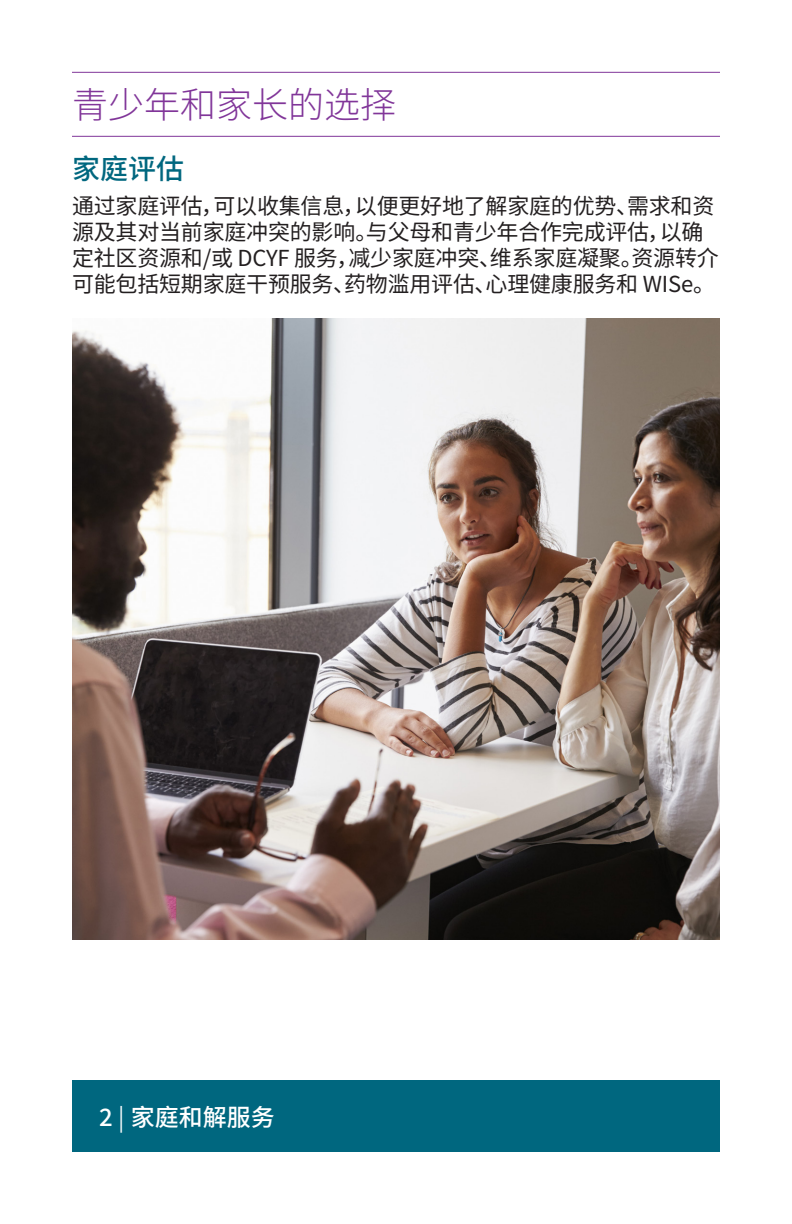
<style>
.page{position:relative;width:792px;height:1224px;background:#fff}
.page>*{position:absolute;margin:0;border:0;box-sizing:border-box;transform-origin:0 0}
.t1{font:300 36px "Source Han Sans CN";color:#813699}
.t2{font:500 28px "Source Han Sans CN";color:#00677f}
.t3{font:500 24px "Source Han Sans CN";color:#fff}
.t4{font:22px/26px "Source Han Sans CN";letter-spacing:-.01em;color:#231f20}
.s1{font-weight:400}
</style>
<div class="page">
<div style="left:72px;top:1080px;width:648px;height:72px;background:#00677f"></div>
<hr style="left:72px;top:72px;width:648px;height:1px;background:#813699">
<hr style="left:72px;top:136px;width:648px;height:1px;background:#813699">
<img style="left:72px;top:319px;width:648px;height:621px">
<h1 class="t1" style="left:72px;top:84px;width:325px">青少年和家长的选择</h1>
<p class="t2" style="left:72px;top:153px;width:113px">家庭评估</p>
<p class="t4" style="left:72px;top:193px;width:648px">通过家庭评估，可以收集信息，以便更好地了解家庭的优势、需求和资源及其对当前家庭冲突的影响。与父母和青少年合作完成评估，以确定社区资源和/或 DCYF 服务，减少家庭冲突、维系家庭凝聚。资源转介可能包括短期家庭干预服务、药物滥用评估、心理健康服务和 WISe。</p>
<p class="t3" style="left:99px;top:1103px;width:177px">2 <span class="s1">|</span> 家庭和解服务</p>
</div>
